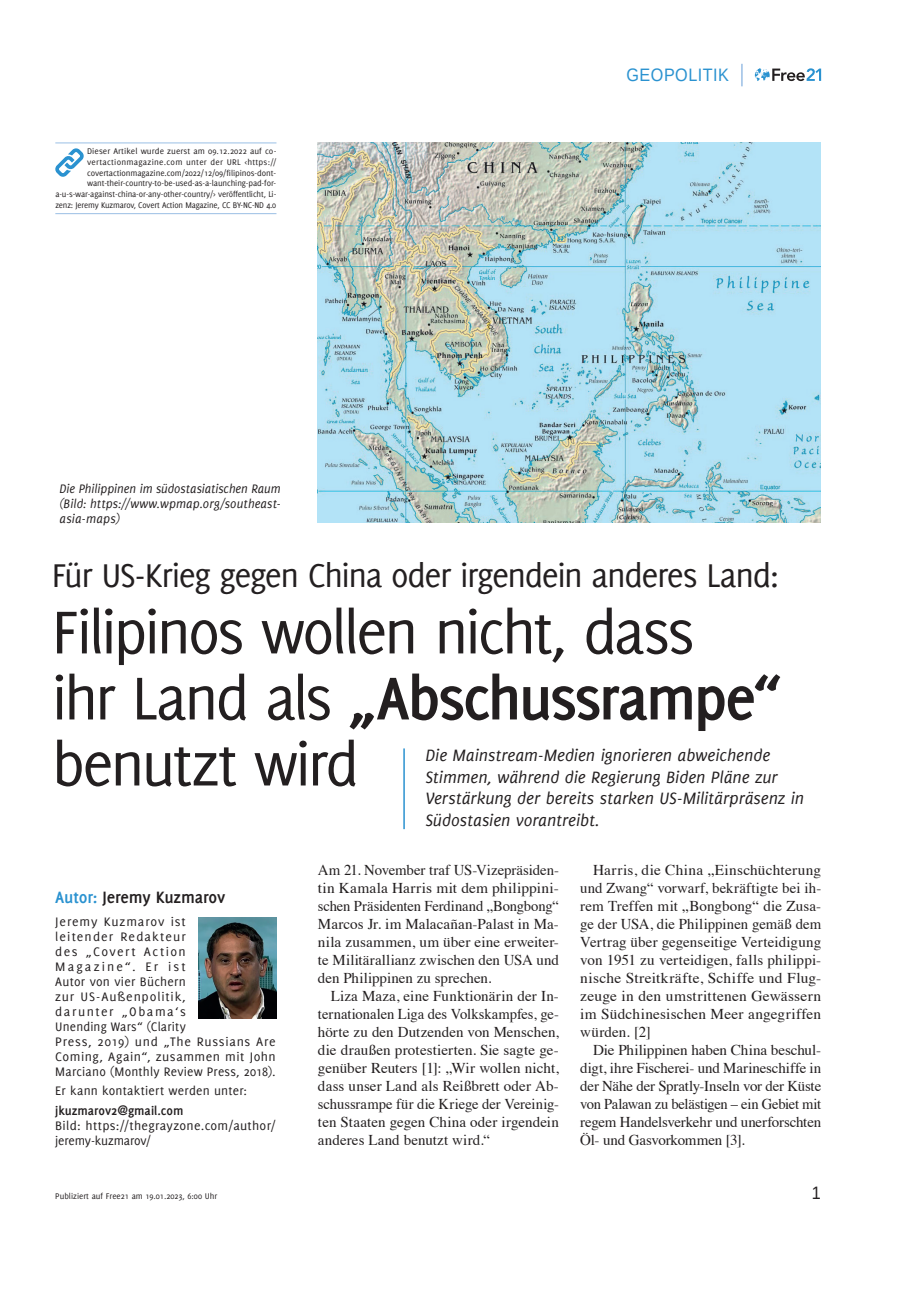
<style>
.page{position:relative;width:906px;height:1289px;background:#fff}
.page>*{position:absolute;margin:0;border:0;box-sizing:border-box;transform-origin:0 0}
.t1{font:66px/66px "Delicious";letter-spacing:-.045em;color:#231f20}
.t2{font:36px "Delicious";letter-spacing:-.04em;color:#231f20}
.t3{font:italic 18px/21.6px "Delicious";color:#231f20}
.t4{font:700 18px "Delicious";letter-spacing:-.01em;color:#231f20}
.t5{font:18px "Liberation Sans";letter-spacing:.03em;color:#2a92d0;scale:.9 1}
.t6{font:18px "Liberation Sans";color:#231f20;scale:.9 1}
.t7{font:15px/18px "Times";letter-spacing:.005em;color:#231f20;text-align:justify}
.t8{font:13.5px/15px "Delicious";letter-spacing:.05em;color:#231f20}
.t9{font:italic 13.5px/15px "Delicious";letter-spacing:.005em;color:#231f20;text-align:justify;scale:.96 1}
.t10{font:13.5px/15px "Delicious";letter-spacing:.03em;color:#231f20}
.t11{font:700 13.5px "Delicious";color:#231f20}
.t12{font:9px/10.8px "Delicious";letter-spacing:-.01em;color:#231f20;text-align:right}
.s1{font-weight:700}
.s2{color:#2a92d0}
</style>
<div class="page">
<svg style="left:755px;top:68px;width:66px;height:13px"></svg>
<svg style="left:741px;top:64px;width:1px;height:22px"></svg>
<hr style="left:403px;top:748px;width:2px;height:81px;background:#2a92d0">
<hr style="left:55px;top:142px;width:221px;height:1px;background:#9abfe5">
<hr style="left:55px;top:213px;width:221px;height:1px;background:#9abfe5">
<svg style="left:55px;top:148px;width:29px;height:29px"></svg>
<img style="left:199px;top:917px;width:77px;height:101px">
<img style="left:317px;top:142px;width:504px;height:381px">
<p class="t12" style="left:55px;top:145px;width:223px">Dieser Artikel wurde zuerst am 09.12.2022 auf co&shy;vertactionmagazine.com unter der URL &lt;https:// covertactionmagazine.com/2022/12/09/filipinos-dont&shy;want-their-country-to-be-used-as-a-launching-pad-for&shy;a-u-s-war-against-china-or-any-other-country/&gt; veröffentlicht, Li&shy;zenz: Jeremy Kuzmarov, Covert Action Magazine, CC BY-NC-ND 4.0</p>
<p class="t9" style="left:60px;top:481px;width:232px">Die Philippinen im südostasiatischen Raum (Bild: https://www.wpmap.org/southeast&shy;asia-maps)</p>
<p class="t5" style="left:626px;top:63px;width:115px">GEOPOLITIK</p>
<h2 class="t2" style="left:52px;top:555px;width:729px">Für US-Krieg gegen China oder irgendein anderes Land:</h2>
<h1 class="t1" style="left:52px;top:598px;width:732px">Filipinos wollen nicht, dass<br>ihr Land als <span class="s1">„Abschussrampe“ </span>benutzt wird</h1>
<p class="t3" style="left:425px;top:744px;width:380px">Die Mainstream-Medien ignorieren abweichende Stimmen, während die Regierung Biden Pläne zur Verstärkung der bereits starken US-Militärpräsenz in Südostasien vorantreibt.</p>
<p class="t4" style="left:55px;top:886px;width:171px"><span class="s2">Autor:</span> Jeremy Kuzmarov</p>
<p class="t8" style="left:55px;top:913px;width:222px">Jeremy Kuzmarov ist<br>leitender Redakteur<br>des „Covert Action<br>Magazine“. Er ist<br>Autor von vier Büchern<br>zur US-Außenpolitik,<br>darunter „Obama‘s<br>Unending Wars“ (Clarity<br>Press, 2019) und „The Russians Are<br>Coming, Again“, zusammen mit John<br>Marciano (Monthly Review Press, 2018).</p>
<p class="t10" style="left:55px;top:1083px;width:193px">Er kann kontaktiert werden unter:</p>
<p class="t11" style="left:55px;top:1102px;width:130px">jkuzmarov2@gmail.com</p>
<p class="t10" style="left:55px;top:1117px;width:222px">Bild: https://thegrayzone.com/author/ jeremy-kuzmarov/</p>
<p class="t7" style="left:318px;top:859px;width:242px">Am 21. November traf US-Vizepräsiden&shy;tin Kamala Harris mit dem philippini&shy;schen Präsidenten Ferdinand „Bongbong“ Marcos Jr. im Malacañan-Palast in Ma&shy;nila zusammen, um über eine erweiter&shy;te Militärallianz zwischen den USA und den Philippinen zu sprechen.</p>
<p class="t7" style="left:318px;top:985px;width:242px;text-indent:13px">Liza Maza, eine Funktionärin der In&shy;ternationalen Liga des Volkskampfes, ge&shy;hörte zu den Dutzenden von Menschen, die draußen protestierten. Sie sagte ge&shy;genüber Reuters [1]: „Wir wollen nicht, dass unser Land als Reißbrett oder Ab&shy;schussrampe für die Kriege der Vereinig&shy;ten Staaten gegen China oder irgendein anderes Land benutzt wird.“</p>
<p class="t7" style="left:580px;top:859px;width:242px;text-indent:13px">Harris, die China „Einschüchterung und Zwang“ vorwarf, bekräftigte bei ih&shy;rem Treffen mit „Bongbong“ die Zusa&shy;ge der USA, die Philippinen gemäß dem Vertrag über gegenseitige Verteidigung von 1951 zu verteidigen, falls philippi&shy;nische Streitkräfte, Schiffe und Flug&shy;zeuge in den umstrittenen Gewässern im Südchinesischen Meer angegriffen würden. [2]</p>
<p class="t7" style="left:580px;top:1039px;width:242px;text-indent:13px">Die Philippinen haben China beschul&shy;digt, ihre Fischerei- und Marineschiffe in der Nähe der Spratly-Inseln vor der Küste von Palawan zu belästigen – ein Gebiet mit regem Handelsverkehr und unerforschten Öl- und Gasvorkommen [3].</p>
<p class="t12" style="left:55px;top:1190px;width:163px">Publiziert auf Free21 am 19.01.2023, 6:00 Uhr</p>
<p class="t6" style="left:812px;top:1181px;width:12px">1</p>
</div>
